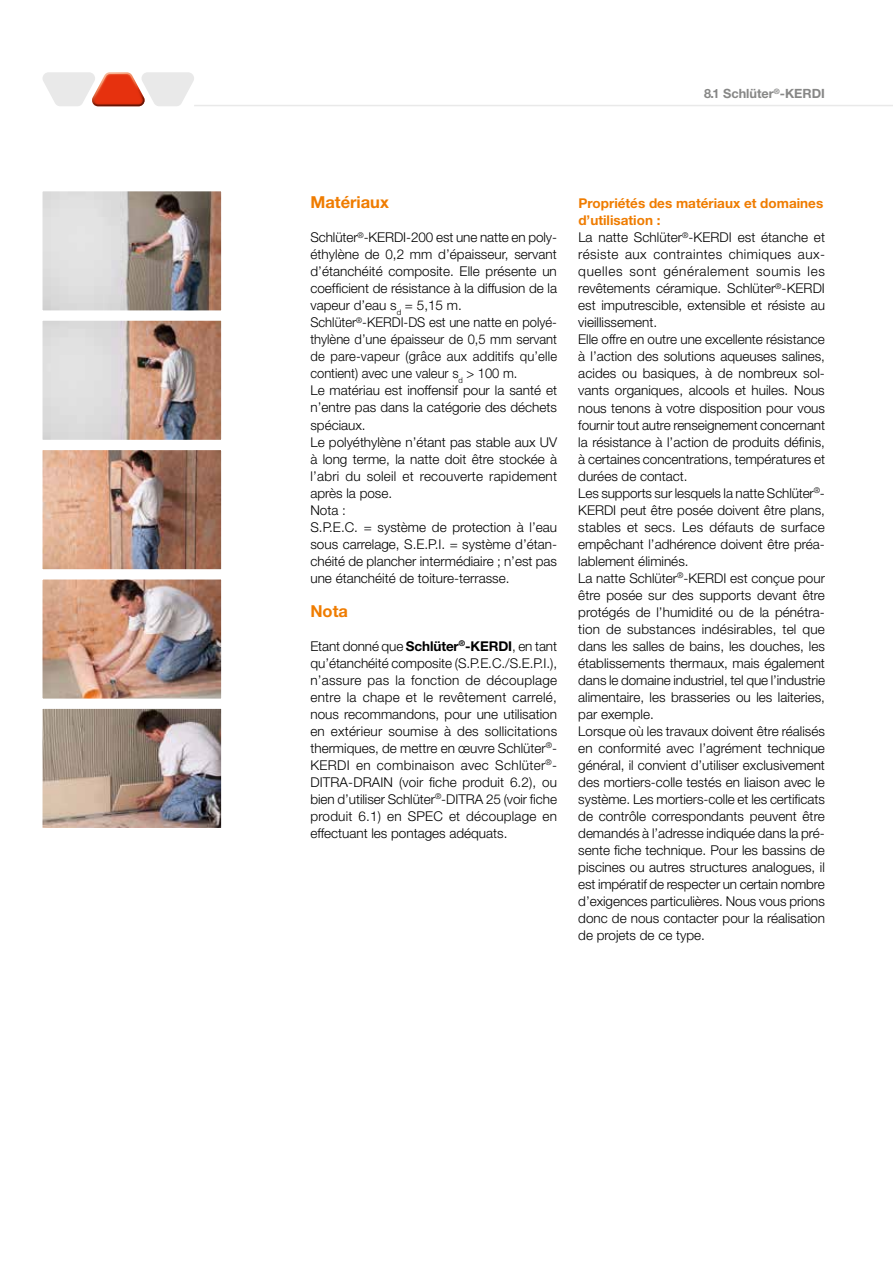
<style>
.page{position:relative;width:893px;height:1263px;background:#fff}
.page>*{position:absolute;margin:0;border:0;box-sizing:border-box;transform-origin:0 0}
.t1{font:700 16.5px "Helvetica Neue LT Pro";color:#ef7c00}
.t2{font:300 13.5px/17px "Helvetica Neue LT Pro";color:#000}
.t3{font:700 12.75px "Helvetica Neue LT Pro";color:#878786}
.s1{font-weight:700}
.s2{font-weight:700;color:#ef7c00}
</style>
<div class="page">
<img style="left:42px;top:191px;width:180px;height:637px">
<hr style="left:194px;top:105px;width:699px;height:1px;background:#e9e9e9">
<svg style="left:43px;top:72px;width:151px;height:34px"></svg>
<p class="t3" style="left:704px;top:86px;width:122px">8.1 Schlüter<sup>®</sup>-KERDI</p>
<p class="t1" style="left:310px;top:192px;width:80px">Matériaux</p>
<p class="t2" style="left:310px;top:229px;width:248px">Schlüter<sup>®</sup>-KERDI-200 est une natte en poly&shy;éthylène de 0,2 mm d’épaisseur, servant d’étanchéité composite. Elle présente un coefficient de résistance à la diffusion de la vapeur d’eau s<sub>d</sub> = 5,15 m.<br>Schlüter<sup>®</sup>-KERDI-DS est une natte en polyé&shy;thylène d’une épaisseur de 0,5 mm servant de pare-vapeur (grâce aux additifs qu’elle contient) avec une valeur s<sub>d</sub> &gt; 100 m.<br>Le matériau est inoffensif pour la santé et n’entre pas dans la catégorie des déchets spéciaux.<br>Le polyéthylène n’étant pas stable aux UV à long terme, la natte doit être stockée à l’abri du soleil et recouverte rapidement après la pose.<br>Nota :<br>S.P.E.C. = système de protection à l’eau sous carrelage, S.E.P.I. = système d’étan&shy;chéité de plancher intermédiaire ; n’est pas une étanchéité de toiture-terrasse.</p>
<p class="t1" style="left:310px;top:600px;width:39px">Nota</p>
<p class="t2" style="left:310px;top:637px;width:248px;text-align:justify">Etant donné que <span class="s1">Schlüter</span><sup>®</sup><span class="s1">-KERDI</span>, en tant qu’étanchéité composite (S.P.E.C./S.E.P.I.), n’assure pas la fonction de découplage entre la chape et le revêtement carrelé, nous recommandons, pour une utilisation en extérieur soumise à des sollicitations thermiques, de mettre en œuvre Schlüter<sup>®</sup>- KERDI en combinaison avec Schlüter<sup>®</sup>- DITRA-DRAIN (voir fiche produit 6.2), ou bien d’utiliser Schlüter<sup>®</sup>-DITRA 25 (voir fiche produit 6.1) en SPEC et découplage en effectuant les pontages adéquats.</p>
<p class="t2" style="left:578px;top:195px;width:248px"><span class="s2">Propriétés des matériaux et domaines d’utilisation :<br></span>La natte Schlüter<sup>®</sup>-KERDI est étanche et résiste aux contraintes chimiques aux&shy;quelles sont généralement soumis les revêtements céramique. Schlüter<sup>®</sup>-KERDI est imputrescible, extensible et résiste au vieillissement.<br>Elle offre en outre une excellente résistance à l’action des solutions aqueuses salines, acides ou basiques, à de nombreux sol&shy;vants organiques, alcools et huiles. Nous nous tenons à votre disposition pour vous fournir tout autre renseignement concernant la résistance à l’action de produits définis, à certaines concentrations, températures et durées de contact.<br>Les supports sur lesquels la natte Schlüter<sup>®</sup>- KERDI peut être posée doivent être plans, stables et secs. Les défauts de surface empêchant l’adhérence doivent être préa&shy;lablement éliminés.<br>La natte Schlüter<sup>®</sup>-KERDI est conçue pour être posée sur des supports devant être protégés de l’humidité ou de la pénétra&shy;tion de substances indésirables, tel que dans les salles de bains, les douches, les établissements thermaux, mais également dans le domaine industriel, tel que l’industrie alimentaire, les brasseries ou les laiteries, par exemple.<br>Lorsque où les travaux doivent être réalisés en conformité avec l’agrément technique général, il convient d’utiliser exclusivement des mortiers-colle testés en liaison avec le système. Les mortiers-colle et les certificats de contrôle correspondants peuvent être demandés à l’adresse indiquée dans la pré&shy;sente fiche technique. Pour les bassins de piscines ou autres structures analogues, il est impératif de respecter un certain nombre d’exigences particulières. Nous vous prions donc de nous contacter pour la réalisation de projets de ce type.</p>
</div>
